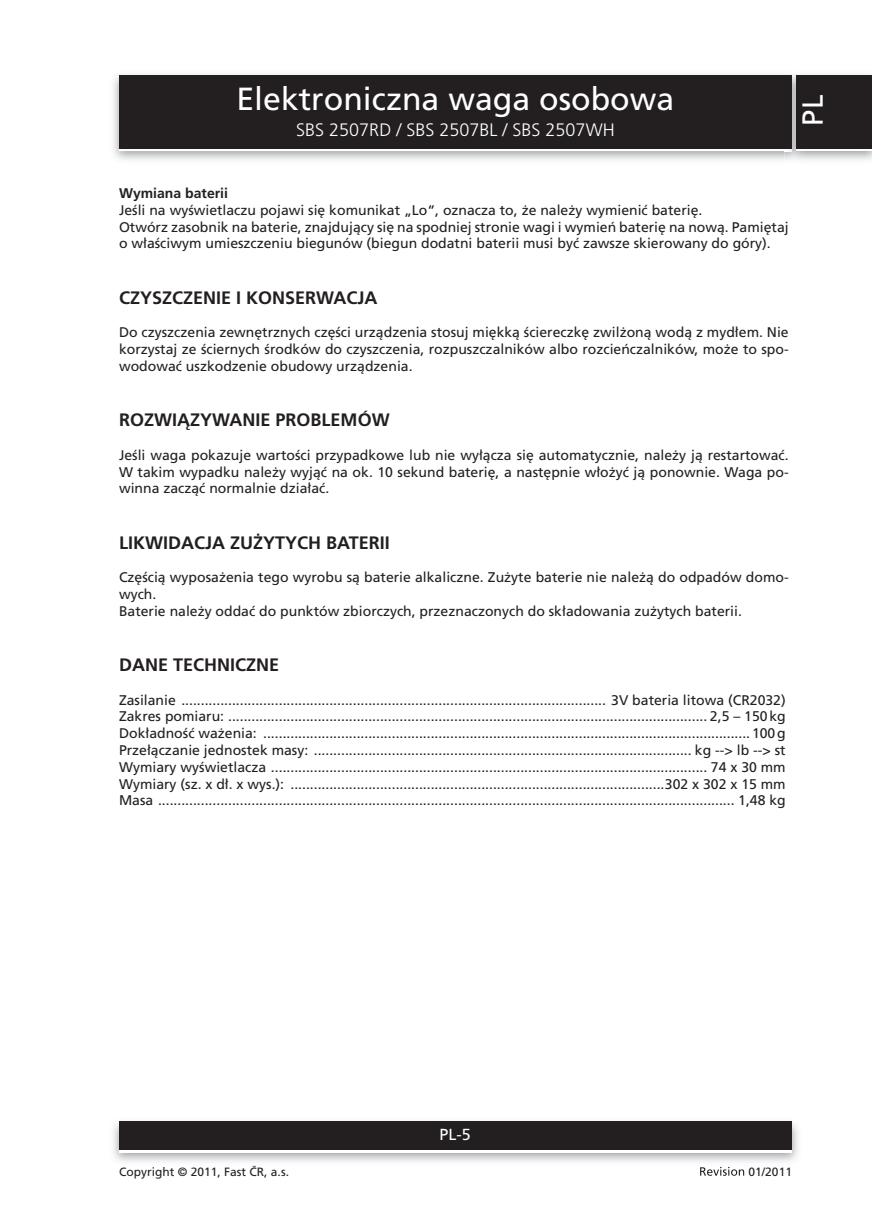
<style>
.page{position:relative;width:874px;height:1225px;background:#fff}
.page>*{position:absolute;margin:0;border:0;box-sizing:border-box;transform-origin:0 0}
.t1{font:32px "Frutiger CE";color:#fff}
.t2{font:29px "Frutiger CE";color:#fff}
.t3{font:700 18px "Frutiger CE";color:#231f20}
.t4{font:300 18px "Frutiger CE";color:#fff}
.t5{font:16px "Frutiger CE";color:#fff}
.t6{font:14px/16.8px "Frutiger CE";color:#231f20;text-align:justify}
.t7{font:700 14px "Frutiger CE";color:#231f20}
.t8{font:12px "Frutiger CE";color:#231f20}
</style>
<div class="page">
<div style="left:119px;top:78px;width:672px;height:73px;background:linear-gradient(to right,#231f20,#231f20)"></div>
<div style="left:119px;top:75px;width:672px;height:73px;background:#231f20"></div>
<img style="left:113px;top:1121px;width:685px;height:41px">
<div style="left:119px;top:1124px;width:672px;height:28px;background:linear-gradient(to right,#fff,#fff)"></div>
<div style="left:119px;top:1121px;width:672px;height:28px;background:#231f20"></div>
<img style="left:784px;top:72px;width:18px;height:90px">
<svg style="left:784px;top:148px;width:7px;height:3px"></svg>
<img style="left:784px;top:75px;width:7px;height:3px">
<img style="left:784px;top:78px;width:7px;height:70px">
<div style="left:795px;top:78px;width:75px;height:73px;background:linear-gradient(to right,#231f20,#231f20)"></div>
<div style="left:795px;top:75px;width:75px;height:73px;background:#231f20"></div>
<svg style="left:700px;top:1166px;width:43px;height:9px"></svg>
<h1 class="t1" style="left:236px;top:86px;width:439px">Elektroniczna waga osobowa</h1>
<p class="t4" style="left:296px;top:122px;width:320px">SBS 2507RD / SBS 2507BL / SBS 2507WH</p>
<h2 class="t2" style="left:800px;top:126px;width:32px;rotate:-90deg">PL</h2>
<p class="t7" style="left:119px;top:188px;width:110px">Wymiana baterii</p>
<p class="t6" style="left:119px;top:203px;width:670px;text-align:left">Jeśli na wyświetlaczu pojawi się komunikat „Lo“, oznacza to, że należy wymienić baterię.<br>Otwórz zasobnik na baterie, znajdujący się na spodniej stronie wagi i wymień baterię na nową. Pamiętaj o właściwym umieszczeniu biegunów (biegun dodatni baterii musi być zawsze skierowany do góry).</p>
<p class="t3" style="left:119px;top:290px;width:260px">CZYSZCZENIE I KONSERWACJA</p>
<p class="t6" style="left:119px;top:325px;width:670px">Do czyszczenia zewnętrznych części urządzenia stosuj miękką ściereczkę zwilżoną wodą z mydłem. Nie korzystaj ze ściernych środków do czyszczenia, rozpuszczalników albo rozcieńczalników, może to spo&shy;wodować uszkodzenie obudowy urządzenia.</p>
<p class="t3" style="left:119px;top:413px;width:272px">ROZWIĄZYWANIE PROBLEMÓW</p>
<p class="t6" style="left:119px;top:447px;width:670px">Jeśli waga pokazuje wartości przypadkowe lub nie wyłącza się automatycznie, należy ją restartować.<br>W takim wypadku należy wyjąć na ok. 10 sekund baterię, a następnie włożyć ją ponownie. Waga po&shy;winna zacząć normalnie działać.</p>
<p class="t3" style="left:119px;top:535px;width:272px">LIKWIDACJA ZUŻYTYCH BATERII</p>
<p class="t6" style="left:119px;top:570px;width:670px;text-align:left">Częścią wyposażenia tego wyrobu są baterie alkaliczne. Zużyte baterie nie należą do odpadów domo&shy;wych.<br>Baterie należy oddać do punktów zbiorczych, przeznaczonych do składowania zużytych baterii.</p>
<p class="t3" style="left:119px;top:657px;width:162px">DANE TECHNICZNE</p>
<p class="t6" style="left:119px;top:692px;width:668px">Zasilanie ............................................................................................................. 3V bateria litowa (CR2032)<br>Zakres pomiaru: ........................................................................................................................... 2,5 – 150 kg Dokładność ważenia: .............................................................................................................................100 g Przełączanie jednostek masy: ................................................................................................. kg --&gt; lb --&gt; st Wymiary wyświetlacza ................................................................................................................ 74 x 30 mm Wymiary (sz. x dł. x wys.): ................................................................................................302 x 302 x 15 mm Masa .................................................................................................................................................... 1,48 kg</p>
<p class="t5" style="left:439px;top:1128px;width:33px">PL-5</p>
<p class="t8" style="left:119px;top:1167px;width:171px">Copyright © 2011, Fast ČR, a.s.</p>
<p class="t8" style="left:748px;top:1166px;width:45px">01/2011</p>
</div>
